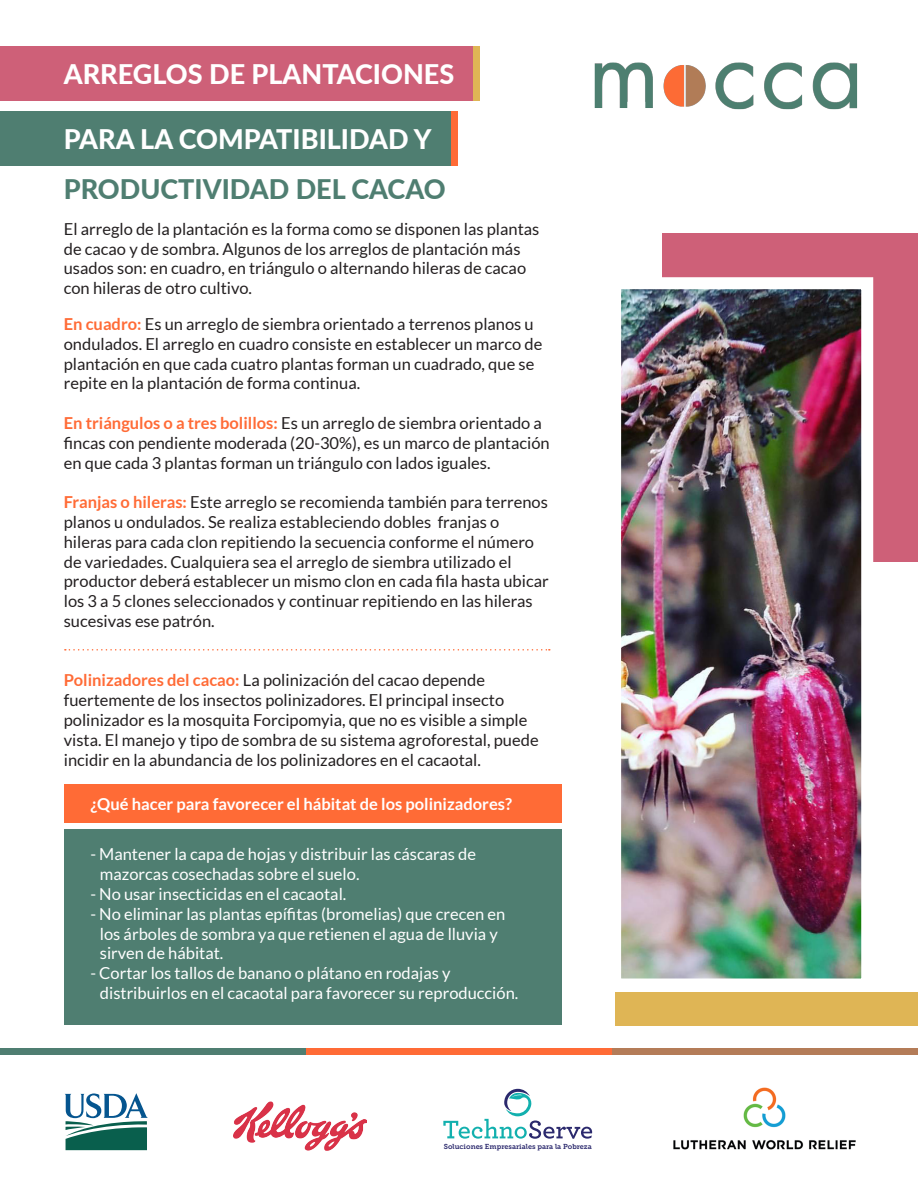
<style>
.page{position:relative;width:918px;height:1188px;background:#fff}
.page>*{position:absolute;margin:0;border:0;box-sizing:border-box;transform-origin:0 0}
.t1{font:800 27px "Lato";color:#fff}
.t2{font:800 27px "Lato";color:#4f7e71}
.t3{font:16.5px/19.8px "Lato";color:#231f20}
.t4{font:16.5px/19.8px "Lato";color:#fff}
.t5{font:700 16.5px "Lato";color:#fff}
.t6{font:7.2px "Museo Slab 700";color:#2b296d}
.s1{font-weight:700;color:#ff6b36}
</style>
<div class="page">
<div style="left:662px;top:234px;width:256px;height:328px;background:#ce6078"></div>
<div style="left:0;top:46px;width:477px;height:55px;background:#ce6078"></div>
<svg style="left:65px;top:1093px;width:83px;height:57px"></svg>
<svg style="left:443px;top:1089px;width:149px;height:50px"></svg>
<img style="left:234px;top:1101px;width:133px;height:50px">
<img style="left:673px;top:1087px;width:183px;height:63px">
<img style="left:594px;top:62px;width:264px;height:48px">
<div style="left:0;top:1048px;width:306px;height:6px;background:#4f7e71"></div>
<div style="left:306px;top:1048px;width:306px;height:6px;background:#ff6b36"></div>
<div style="left:612px;top:1048px;width:306px;height:6px;background:#b47c58"></div>
<div style="left:0;top:111px;width:453px;height:55px;background:#4f7e71"></div>
<div style="left:615px;top:993px;width:303px;height:33px;background:#dfb555"></div>
<div style="left:473px;top:46px;width:6px;height:55px;background:#dfb555"></div>
<div style="left:451px;top:111px;width:7px;height:55px;background:#ff6b36"></div>
<div style="left:64px;top:829px;width:497px;height:196px;background:#4f7e71"></div>
<div style="left:64px;top:784px;width:497px;height:39px;background:#ff6b36"></div>
<img style="left:622px;top:290px;width:238px;height:688px">
<div style="left:609px;top:277px;width:264px;height:714px;border:12px solid #fff"></div>
<svg style="left:65px;top:649px;width:485px;height:2px"></svg>
<p class="t1" style="left:64px;top:54px;width:392px">ARREGLOS DE PLANTACIONES</p>
<p class="t1" style="left:64px;top:120px;width:369px">PARA LA COMPATIBILIDAD Y</p>
<p class="t2" style="left:64px;top:169px;width:383px">PRODUCTIVIDAD DEL CACAO</p>
<p class="t3" style="left:64px;top:219px;width:477px">El arreglo de la plantación es la forma como se disponen las plantas de cacao y de sombra. Algunos de los arreglos de plantación más usados son: en cuadro, en triángulo o alternando hileras de cacao con hileras de otro cultivo.</p>
<p class="t3" style="left:64px;top:314px;width:480px"><span class="s1">En cuadro:</span> Es un arreglo de siembra orientado a terrenos planos u ondulados. El arreglo en cuadro consiste en establecer un marco de plantación en que cada cuatro plantas forman un cuadrado, que se repite en la plantación de forma continua.</p>
<p class="t3" style="left:64px;top:413px;width:487px"><span class="s1">En triángulos o a tres bolillos:</span> Es un arreglo de siembra orientado a fincas con pendiente moderada (20-30%), es un marco de plantación en que cada 3 plantas forman un triángulo con lados iguales.</p>
<p class="t3" style="left:64px;top:492px;width:487px"><span class="s1">Franjas o hileras:</span> Este arreglo se recomienda también para terrenos planos u ondulados. Se realiza estableciendo dobles franjas o hileras para cada clon repitiendo la secuencia conforme el número de variedades. Cualquiera sea el arreglo de siembra utilizado el productor deberá establecer un mismo clon en cada fila hasta ubicar los 3 a 5 clones seleccionados y continuar repitiendo en las hileras sucesivas ese patrón.</p>
<p class="t3" style="left:64px;top:670px;width:476px"><span class="s1">Polinizadores del cacao:</span> La polinización del cacao depende fuertemente de los insectos polinizadores. El principal insecto polinizador es la mosquita Forcipomyia, que no es visible a simple vista. El manejo y tipo de sombra de su sistema agroforestal, puede incidir en la abundancia de los polinizadores en el cacaotal.</p>
<p class="t5" style="left:90px;top:795px;width:423px">¿Qué hacer para favorecer el hábitat de los polinizadores?</p>
<p class="t4" style="left:100px;top:845px;width:378px;text-indent:-10px">- Mantener la capa de hojas y distribuir las cáscaras de mazorcas cosechadas sobre el suelo.</p>
<p class="t4" style="left:90px;top:884px;width:258px">- No usar insecticidas en el cacaotal.</p>
<p class="t4" style="left:100px;top:904px;width:407px;text-indent:-10px">- No eliminar las plantas epífitas (bromelias) que crecen en los árboles de sombra ya que retienen el agua de lluvia y sirven de hábitat.</p>
<p class="t4" style="left:100px;top:963px;width:420px;text-indent:-10px">- Cortar los tallos de banano o plátano en rodajas y distribuirlos en el cacaotal para favorecer su reproducción.</p>
<p class="t6" style="left:444px;top:1143px;width:150px">Soluciones Empresariales para la Pobreza</p>
</div>
